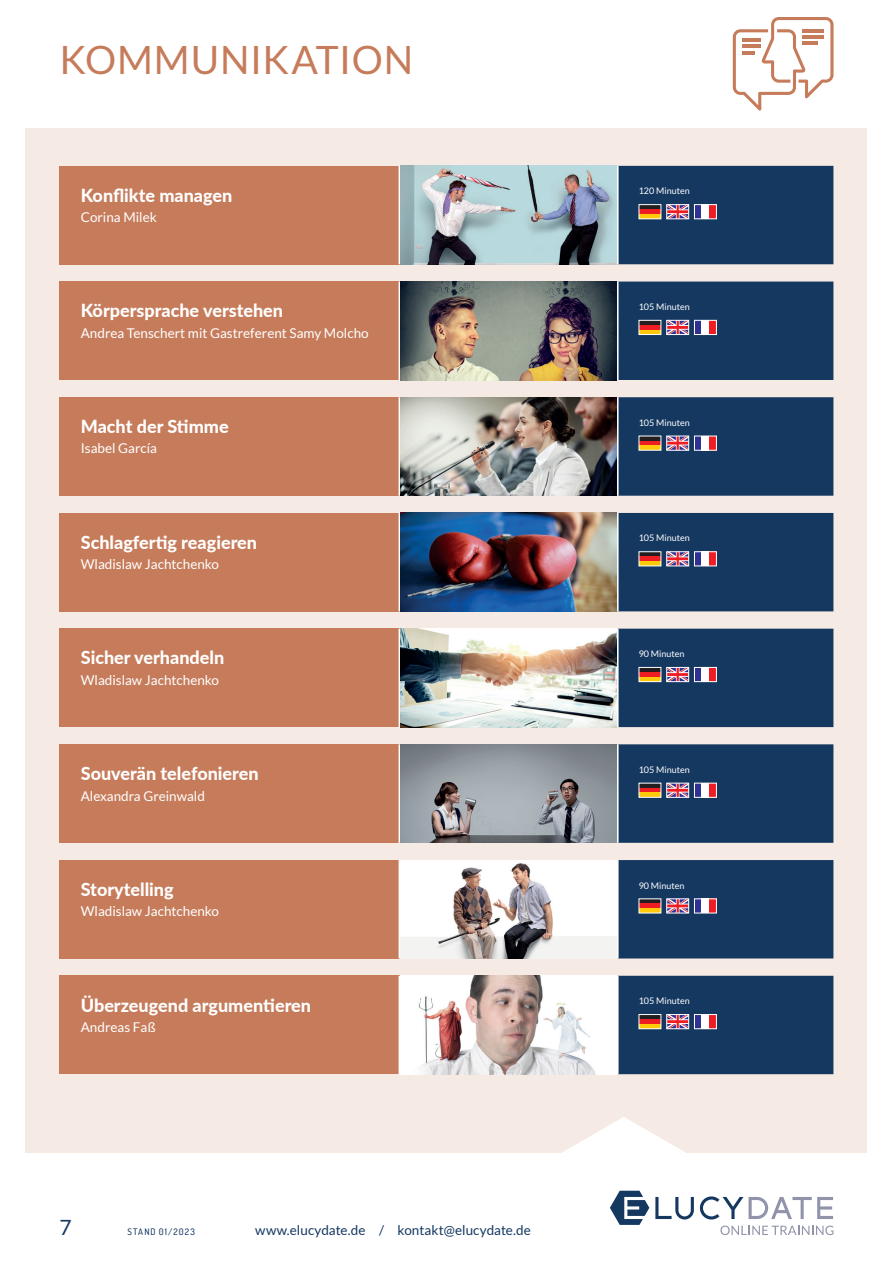
<style>
.page{position:relative;width:893px;height:1263px;background:#fff}
.page>*{position:absolute;margin:0;border:0;box-sizing:border-box;transform-origin:0 0}
.t1{font:39px "Lato";letter-spacing:.02em;color:#c67c5b}
.t2{font:21px "Lato";color:#153861}
.t3{font:800 18px "Lato";color:#fff}
.t4{font:13.5px "Lato";color:#fff}
.t5{font:13.5px "Lato";color:#153861}
.t6{font:9px "Lato";color:#fff}
.t7{font:500 9px "Dosis";letter-spacing:.125em;color:#153861}
</style>
<div class="page">
<svg style="left:749px;top:1197px;width:84px;height:22px"></svg>
<svg style="left:655px;top:1196px;width:88px;height:23px"></svg>
<svg style="left:610px;top:1191px;width:39px;height:34px"></svg>
<svg style="left:720px;top:1225px;width:113px;height:10px"></svg>
<div style="left:26px;top:128px;width:841px;height:1024px;background:#f6ebe4"></div>
<svg style="left:733px;top:17px;width:100px;height:94px"></svg>
<svg style="left:561px;top:1117px;width:125px;height:36px"></svg>
<div style="left:60px;top:166px;width:340px;height:98px;background:#c67c5b"></div>
<hr style="left:399px;top:166px;width:2px;height:98px;background:#fff">
<img style="left:401px;top:166px;width:216px;height:98px">
<div style="left:617px;top:166px;width:216px;height:98px;background:#153861"></div>
<div style="left:666px;top:204px;width:23px;height:15px;border:1px solid #fff"></div>
<div style="left:694px;top:205px;width:8px;height:14px;background:#2e3092"></div>
<div style="left:702px;top:205px;width:7px;height:14px;background:#fff"></div>
<div style="left:709px;top:205px;width:7px;height:14px;background:#ee1d23"></div>
<div style="left:694px;top:204px;width:23px;height:15px;border:1px solid #fff"></div>
<div style="left:60px;top:282px;width:340px;height:98px;background:#c67c5b"></div>
<hr style="left:399px;top:282px;width:2px;height:98px;background:#fff">
<img style="left:401px;top:282px;width:216px;height:98px">
<div style="left:617px;top:282px;width:216px;height:98px;background:#153861"></div>
<div style="left:666px;top:320px;width:23px;height:15px;border:1px solid #fff"></div>
<div style="left:694px;top:320px;width:8px;height:14px;background:#2e3092"></div>
<div style="left:702px;top:320px;width:7px;height:14px;background:#fff"></div>
<div style="left:709px;top:320px;width:7px;height:14px;background:#ee1d23"></div>
<div style="left:694px;top:320px;width:23px;height:15px;border:1px solid #fff"></div>
<div style="left:60px;top:397px;width:340px;height:99px;background:#c67c5b"></div>
<hr style="left:399px;top:397px;width:2px;height:99px;background:#fff">
<img style="left:401px;top:397px;width:216px;height:99px">
<div style="left:617px;top:397px;width:216px;height:99px;background:#153861"></div>
<div style="left:666px;top:436px;width:23px;height:14px;border:1px solid #fff"></div>
<div style="left:694px;top:436px;width:8px;height:14px;background:#2e3092"></div>
<div style="left:702px;top:436px;width:7px;height:14px;background:#fff"></div>
<div style="left:709px;top:436px;width:7px;height:14px;background:#ee1d23"></div>
<div style="left:694px;top:436px;width:23px;height:14px;border:1px solid #fff"></div>
<div style="left:60px;top:513px;width:340px;height:98px;background:#c67c5b"></div>
<hr style="left:399px;top:513px;width:2px;height:98px;background:#fff">
<img style="left:401px;top:513px;width:216px;height:98px">
<div style="left:617px;top:513px;width:216px;height:98px;background:#153861"></div>
<div style="left:666px;top:551px;width:23px;height:15px;border:1px solid #fff"></div>
<div style="left:694px;top:552px;width:8px;height:14px;background:#2e3092"></div>
<div style="left:702px;top:552px;width:7px;height:14px;background:#fff"></div>
<div style="left:709px;top:552px;width:7px;height:14px;background:#ee1d23"></div>
<div style="left:694px;top:551px;width:23px;height:15px;border:1px solid #fff"></div>
<div style="left:60px;top:629px;width:340px;height:98px;background:#c67c5b"></div>
<hr style="left:399px;top:629px;width:2px;height:98px;background:#fff">
<img style="left:401px;top:629px;width:216px;height:98px">
<div style="left:617px;top:629px;width:216px;height:98px;background:#153861"></div>
<div style="left:666px;top:667px;width:23px;height:15px;border:1px solid #fff"></div>
<div style="left:694px;top:667px;width:8px;height:15px;background:#2e3092"></div>
<div style="left:702px;top:667px;width:7px;height:15px;background:#fff"></div>
<div style="left:709px;top:667px;width:7px;height:15px;background:#ee1d23"></div>
<div style="left:694px;top:667px;width:23px;height:15px;border:1px solid #fff"></div>
<div style="left:60px;top:744px;width:340px;height:99px;background:#c67c5b"></div>
<hr style="left:399px;top:744px;width:2px;height:99px;background:#fff">
<img style="left:401px;top:744px;width:216px;height:99px">
<div style="left:617px;top:744px;width:216px;height:99px;background:#153861"></div>
<div style="left:666px;top:783px;width:23px;height:15px;border:1px solid #fff"></div>
<div style="left:694px;top:783px;width:8px;height:14px;background:#2e3092"></div>
<div style="left:702px;top:783px;width:7px;height:14px;background:#fff"></div>
<div style="left:709px;top:783px;width:7px;height:14px;background:#ee1d23"></div>
<div style="left:694px;top:783px;width:23px;height:15px;border:1px solid #fff"></div>
<div style="left:60px;top:860px;width:340px;height:98px;background:#c67c5b"></div>
<hr style="left:399px;top:860px;width:2px;height:98px;background:#fff">
<img style="left:401px;top:860px;width:216px;height:98px">
<div style="left:617px;top:860px;width:216px;height:98px;background:#153861"></div>
<div style="left:666px;top:898px;width:23px;height:15px;border:1px solid #fff"></div>
<div style="left:694px;top:899px;width:8px;height:14px;background:#2e3092"></div>
<div style="left:702px;top:899px;width:7px;height:14px;background:#fff"></div>
<div style="left:709px;top:899px;width:7px;height:14px;background:#ee1d23"></div>
<div style="left:694px;top:898px;width:23px;height:15px;border:1px solid #fff"></div>
<div style="left:60px;top:976px;width:340px;height:98px;background:#c67c5b"></div>
<hr style="left:399px;top:976px;width:2px;height:98px;background:#fff">
<img style="left:401px;top:976px;width:216px;height:98px">
<div style="left:617px;top:976px;width:216px;height:98px;background:#153861"></div>
<div style="left:666px;top:1014px;width:23px;height:15px;border:1px solid #fff"></div>
<div style="left:694px;top:1014px;width:8px;height:15px;background:#2e3092"></div>
<div style="left:702px;top:1014px;width:7px;height:15px;background:#fff"></div>
<div style="left:709px;top:1014px;width:7px;height:15px;background:#ee1d23"></div>
<div style="left:694px;top:1014px;width:23px;height:15px;border:1px solid #fff"></div>
<h1 class="t1" style="left:60px;top:38px;width:355px">KOMMUNIKATION</h1>
<h3 class="t3" style="left:81px;top:182px;width:153px">Konflikte managen</h3>
<p class="t4" style="left:81px;top:210px;width:78px">Corina Milek</p>
<p class="t6" style="left:639px;top:186px;width:53px">120 Minuten</p>
<h3 class="t3" style="left:81px;top:297px;width:204px">Körpersprache verstehen</h3>
<p class="t4" style="left:81px;top:325px;width:289px">Andrea Tenschert mit Gastreferent Samy Molcho</p>
<p class="t6" style="left:639px;top:302px;width:53px">105 Minuten</p>
<h3 class="t3" style="left:81px;top:413px;width:149px">Macht der Stimme</h3>
<p class="t4" style="left:81px;top:441px;width:78px">Isabel García</p>
<p class="t6" style="left:639px;top:417px;width:53px">105 Minuten</p>
<h3 class="t3" style="left:81px;top:529px;width:178px">Schlagfertig reagieren</h3>
<p class="t4" style="left:81px;top:557px;width:140px">Wladislaw Jachtchenko</p>
<p class="t6" style="left:639px;top:533px;width:53px">105 Minuten</p>
<h3 class="t3" style="left:81px;top:644px;width:145px">Sicher verhandeln</h3>
<p class="t4" style="left:81px;top:672px;width:140px">Wladislaw Jachtchenko</p>
<p class="t6" style="left:639px;top:649px;width:47px">90 Minuten</p>
<h3 class="t3" style="left:81px;top:760px;width:179px">Souverän telefonieren</h3>
<p class="t4" style="left:81px;top:788px;width:126px">Alexandra Greinwald</p>
<p class="t6" style="left:639px;top:764px;width:53px">105 Minuten</p>
<h3 class="t3" style="left:81px;top:876px;width:94px">Storytelling</h3>
<p class="t4" style="left:81px;top:904px;width:140px">Wladislaw Jachtchenko</p>
<p class="t6" style="left:639px;top:880px;width:47px">90 Minuten</p>
<h3 class="t3" style="left:81px;top:991px;width:232px">Überzeugend argumentieren</h3>
<p class="t4" style="left:81px;top:1019px;width:76px">Andreas Faß</p>
<p class="t6" style="left:639px;top:996px;width:53px">105 Minuten</p>
<h2 class="t2" style="left:60px;top:1216px;width:14px">7</h2>
<p class="t7" style="left:128px;top:1226px;width:69px">STAND 01/2023</p>
<p class="t5" style="left:255px;top:1223px;width:277px">www.elucydate.de / kontakt@elucydate.de</p>
</div>
